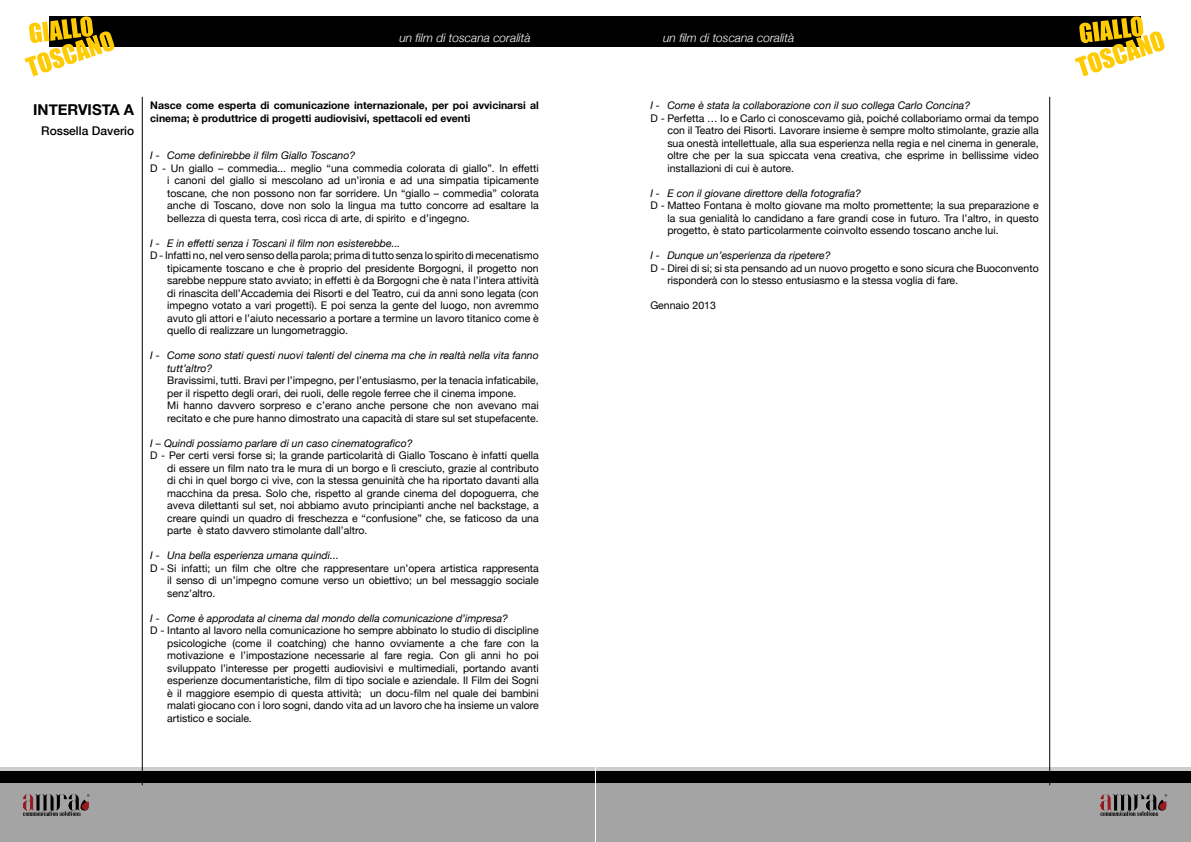
<style>
.page{position:relative;width:1191px;height:842px;background:#fff}
.page>*{position:absolute;margin:0;border:0;box-sizing:border-box;transform-origin:0 0}
.t1{font:700 15px "Helvetica Neue";color:#000}
.t2{font:italic 300 12px "Helvetica Neue";color:#fff}
.t3{font:500 12px "Helvetica Neue";color:#000}
.t4{font:10.5px/12.5px "Helvetica Neue";color:#000;text-align:justify}
.t5{font:italic 10.5px/12.5px "Helvetica Neue";color:#000}
.t6{font:700 10.5px/12.5px "Helvetica Neue";color:#000}
</style>
<div class="page">
<div style="left:0;top:767px;width:595px;height:75px;background:#cdcdcd"></div>
<div style="left:596px;top:767px;width:595px;height:75px;background:#cdcdcd"></div>
<div style="left:0;top:777px;width:595px;height:65px;background:#a4a4a4"></div>
<div style="left:49px;top:16px;width:546px;height:31px;background:#000"></div>
<div style="left:0;top:771px;width:595px;height:12px;background:#000"></div>
<div style="left:596px;top:771px;width:595px;height:12px;background:#000"></div>
<div style="left:595px;top:17px;width:546px;height:30px;background:#000"></div>
<div style="left:596px;top:783px;width:595px;height:59px;background:#a4a4a4"></div>
<hr style="left:142px;top:97px;width:1px;height:688px;background:#000">
<hr style="left:1049px;top:97px;width:1px;height:688px;background:#000">
<svg style="left:24px;top:16px;width:90px;height:60px"></svg>
<svg style="left:1074px;top:16px;width:90px;height:60px"></svg>
<svg style="left:23px;top:794px;width:67px;height:22px"></svg>
<svg style="left:1100px;top:794px;width:67px;height:22px"></svg>
<p class="t2" style="left:399px;top:28px;width:133px">un film di toscana coralità</p>
<p class="t2" style="left:663px;top:28px;width:133px">un film di toscana coralità</p>
<h1 class="t1" style="left:33px;top:96px;width:103px">INTERVISTA A</h1>
<p class="t3" style="left:41px;top:121px;width:94px">Rossella Daverio</p>
<p class="t6" style="left:150px;top:99px;width:390px">Nasce come esperta di comunicazione internazionale, per poi avvicinarsi al cinema; è produttrice di progetti audiovisivi, spettacoli ed eventi</p>
<p class="t5" style="left:150px;top:149px;width:206px">I - Come definirebbe il film Giallo Toscano?</p>
<p class="t4" style="left:167px;top:161px;width:373px;text-indent:-17px">D - Un giallo – commedia... meglio “una commedia colorata di giallo”. In effetti i canoni del giallo si mescolano ad un’ironia e ad una simpatia tipicamente toscane, che non possono non far sorridere. Un “giallo – commedia” colorata anche di Toscano, dove non solo la lingua ma tutto concorre ad esaltare la bellezza di questa terra, così ricca di arte, di spirito e d’ingegno.</p>
<p class="t5" style="left:150px;top:236px;width:252px">I - E in effetti senza i Toscani il film non esisterebbe...</p>
<p class="t4" style="left:167px;top:249px;width:373px;text-indent:-17px">D - Infatti no, nel vero senso della parola; prima di tutto senza lo spirito di mecenatismo tipicamente toscano e che è proprio del presidente Borgogni, il progetto non sarebbe neppure stato avviato; in effetti è da Borgogni che è nata l’intera attività di rinascita dell’Accademia dei Risorti e del Teatro, cui da anni sono legata (con impegno votato a vari progetti). E poi senza la gente del luogo, non avremmo avuto gli attori e l’aiuto necessario a portare a termine un lavoro titanico come è quello di realizzare un lungometraggio.</p>
<p class="t5" style="left:167px;top:349px;width:373px;text-indent:-17px">I - Come sono stati questi nuovi talenti del cinema ma che in realtà nella vita fanno tutt’altro?</p>
<p class="t4" style="left:167px;top:374px;width:373px;text-align:left">Bravissimi, tutti. Bravi per l’impegno, per l’entusiasmo, per la tenacia infaticabile, per il rispetto degli orari, dei ruoli, delle regole ferree che il cinema impone.<br>Mi hanno davvero sorpreso e c’erano anche persone che non avevano mai recitato e che pure hanno dimostrato una capacità di stare sul set stupefacente.</p>
<p class="t5" style="left:150px;top:436px;width:264px">I – Quindi possiamo parlare di un caso cinematografico?</p>
<p class="t4" style="left:167px;top:449px;width:373px;text-indent:-17px">D - Per certi versi forse si; la grande particolarità di Giallo Toscano è infatti quella di essere un film nato tra le mura di un borgo e lì cresciuto, grazie al contributo di chi in quel borgo ci vive, con la stessa genuinità che ha riportato davanti alla macchina da presa. Solo che, rispetto al grande cinema del dopoguerra, che aveva dilettanti sul set, noi abbiamo avuto principianti anche nel backstage, a creare quindi un quadro di freschezza e “confusione” che, se faticoso da una parte è stato davvero stimolante dall’altro.</p>
<p class="t5" style="left:150px;top:549px;width:190px">I - Una bella esperienza umana quindi...</p>
<p class="t4" style="left:167px;top:561px;width:373px;text-indent:-17px">D - Si infatti; un film che oltre che rappresentare un’opera artistica rappresenta il senso di un’impegno comune verso un obiettivo; un bel messaggio sociale senz’altro.</p>
<p class="t5" style="left:150px;top:611px;width:359px">I - Come è approdata al cinema dal mondo della comunicazione d’impresa?</p>
<p class="t4" style="left:167px;top:624px;width:373px;text-indent:-17px">D - Intanto al lavoro nella comunicazione ho sempre abbinato lo studio di discipline psicologiche (come il coatching) che hanno ovviamente a che fare con la motivazione e l’impostazione necessarie al fare regia. Con gli anni ho poi sviluppato l’interesse per progetti audiovisivi e multimediali, portando avanti esperienze documentaristiche, film di tipo sociale e aziendale. Il Film dei Sogni è il maggiore esempio di questa attività; un docu-film nel quale dei bambini malati giocano con i loro sogni, dando vita ad un lavoro che ha insieme un valore artistico e sociale.</p>
<p class="t5" style="left:650px;top:99px;width:321px">I - Come è stata la collaborazione con il suo collega Carlo Concina?</p>
<p class="t4" style="left:667px;top:111px;width:373px;text-indent:-17px">D - Perfetta … Io e Carlo ci conoscevamo già, poiché collaboriamo ormai da tempo con il Teatro dei Risorti. Lavorare insieme è sempre molto stimolante, grazie alla sua onestà intellettuale, alla sua esperienza nella regia e nel cinema in generale, oltre che per la sua spiccata vena creativa, che esprime in bellissime video installazioni di cui è autore.</p>
<p class="t5" style="left:650px;top:186px;width:212px">I - E con il giovane direttore della fotografia?</p>
<p class="t4" style="left:667px;top:198px;width:373px;text-indent:-17px">D - Matteo Fontana è molto giovane ma molto promettente; la sua preparazione e la sua genialità lo candidano a fare grandi cose in futuro. Tra l’altro, in questo progetto, è stato particolarmente coinvolto essendo toscano anche lui.</p>
<p class="t5" style="left:650px;top:249px;width:182px">I - Dunque un’esperienza da ripetere?</p>
<p class="t4" style="left:667px;top:261px;width:373px;text-indent:-17px">D - Direi di si; si sta pensando ad un nuovo progetto e sono sicura che Buoconvento risponderà con lo stesso entusiasmo e la stessa voglia di fare.</p>
<p class="t4" style="left:650px;top:298px;width:67px">Gennaio 2013</p>
</div>
